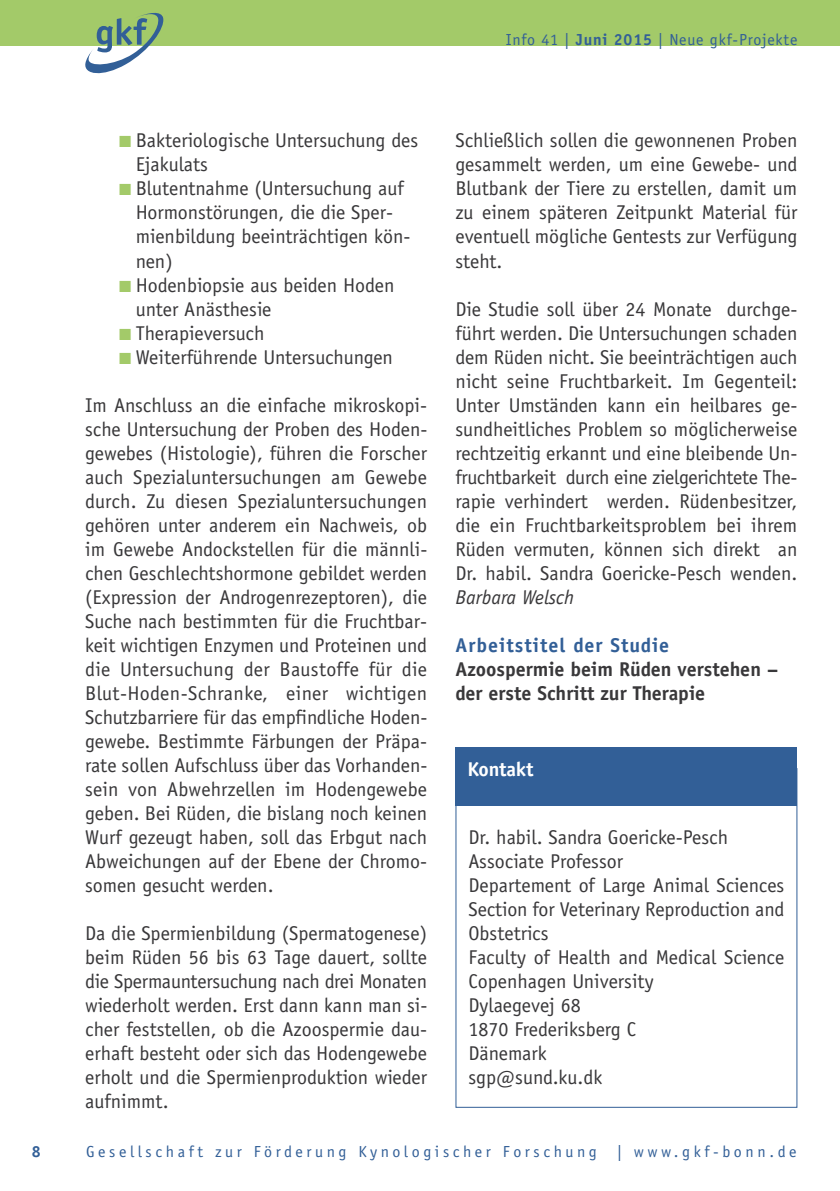
<style>
.page{position:relative;width:840px;height:1191px;background:#fff}
.page>*{position:absolute;margin:0;border:0;box-sizing:border-box;transform-origin:0 0}
.t1{font:20px/24px "Officina Sans";color:#39383a}
.t2{font:700 20px/24px "Officina Sans";color:#39383a}
.t3{font:700 20px "Officina Sans";letter-spacing:.05em;color:#325f97}
.t4{font:italic 20px "Officina Sans";color:#39383a}
.t5{font:700 20px "Officina Sans";letter-spacing:-.005em;color:#fff}
.t6{font:16px "Officina Sans";letter-spacing:.225em;color:#325f97}
.t7{font:16px "Officina Sans";letter-spacing:.05em;color:#325f97}
.t8{font:700 16px "Officina Sans";color:#325f97}
.s1{font-weight:700}
.s2{color:#a3ca69}
</style>
<div class="page">
<div style="left:0;top:0;width:839px;height:45px;background:#a3ca69"></div>
<svg style="left:85px;top:13px;width:80px;height:60px"></svg>
<div style="left:455px;top:747px;width:342px;height:59px;background:#325f97"></div>
<p class="t7" style="left:505px;top:34px;width:293px">Info 41 | <span class="s1">Juni 2015</span> | Neue gkf-Projekte</p>
<p class="t1" style="left:136px;top:130px;width:284px;text-indent:-16px"><span class="s2">■</span> Bakteriologische Untersuchung des<br>Ejakulats</p>
<p class="t1" style="left:136px;top:178px;width:276px;text-indent:-16px"><span class="s2">■</span> Blutentnahme (Untersuchung auf<br>Hormonstörungen, die die Sper&shy;mienbildung beeinträchtigen kön&shy;nen)</p>
<p class="t1" style="left:136px;top:274px;width:260px;text-indent:-16px"><span class="s2">■</span> Hodenbiopsie aus beiden Hoden unter Anästhesie</p>
<p class="t1" style="left:119px;top:322px;width:147px"><span class="s2">■</span> Therapieversuch</p>
<p class="t1" style="left:119px;top:346px;width:275px"><span class="s2">■</span> Weiterführende Untersuchungen</p>
<p class="t1" style="left:85px;top:394px;width:343px;text-align:justify">Im Anschluss an die einfache mikroskopi&shy;sche Untersuchung der Proben des Hoden&shy;gewebes (Histologie), führen die Forscher auch Spezialuntersuchungen am Gewebe durch. Zu diesen Spezialuntersuchungen gehören unter anderem ein Nachweis, ob im Gewebe Andockstellen für die männli&shy;chen Geschlechtshormone gebildet werden (Expression der Androgenrezeptoren), die Suche nach bestimmten für die Fruchtbar&shy;keit wichtigen Enzymen und Proteinen und die Untersuchung der Baustoffe für die Blut-Hoden-Schranke, einer wichtigen Schutzbarriere für das empfindliche Hoden&shy;gewebe. Bestimmte Färbungen der Präpa&shy;rate sollen Aufschluss über das Vorhanden&shy;sein von Abwehrzellen im Hodengewebe geben. Bei Rüden, die bislang noch keinen Wurf gezeugt haben, soll das Erbgut nach Abweichungen auf der Ebene der Chromo&shy;somen gesucht werden.</p>
<p class="t1" style="left:85px;top:922px;width:343px;text-align:justify">Da die Spermienbildung (Spermatogenese) beim Rüden 56 bis 63 Tage dauert, sollte die Spermauntersuchung nach drei Monaten wiederholt werden. Erst dann kann man si&shy;cher feststellen, ob die Azoospermie dau&shy;erhaft besteht oder sich das Hodengewebe erholt und die Spermienproduktion wieder aufnimmt.</p>
<p class="t1" style="left:455px;top:130px;width:343px;text-align:justify">Schließlich sollen die gewonnenen Proben gesammelt werden, um eine Gewebe- und Blutbank der Tiere zu erstellen, damit um zu einem späteren Zeitpunkt Material für eventuell mögliche Gentests zur Verfügung steht.</p>
<p class="t1" style="left:455px;top:298px;width:343px;text-align:justify">Die Studie soll über 24 Monate durchge&shy;führt werden. Die Untersuchungen schaden dem Rüden nicht. Sie beeinträchtigen auch nicht seine Fruchtbarkeit. Im Gegenteil:<br>Unter Umständen kann ein heilbares ge&shy;sundheitliches Problem so möglicherweise rechtzeitig erkannt und eine bleibende Un&shy;fruchtbarkeit durch eine zielgerichtete The&shy;rapie verhindert werden. Rüdenbesitzer, die ein Fruchtbarkeitsproblem bei ihrem Rüden vermuten, können sich direkt an Dr. habil. Sandra Goericke-Pesch wenden.</p>
<p class="t4" style="left:455px;top:589px;width:120px">Barbara Welsch</p>
<p class="t3" style="left:455px;top:637px;width:215px">Arbeitstitel der Studie</p>
<p class="t2" style="left:455px;top:658px;width:324px">Azoospermie beim Rüden verstehen – der erste Schritt zur Therapie</p>
<p class="t5" style="left:467px;top:761px;width:68px">Kontakt</p>
<p class="t1" style="left:468px;top:826px;width:317px">Dr. habil. Sandra Goericke-Pesch<br>Associate Professor<br>Departement of Large Animal Sciences<br>Section for Veterinary Reproduction and<br>Obstetrics<br>Faculty of Health and Medical Science<br>Copenhagen University<br>Dylaegevej 68<br>1870 Frederiksberg C<br>Dänemark<br>sgp@sund.ku.dk</p>
<p class="t8" style="left:32px;top:1145px;width:10px">8</p>
<p class="t6" style="left:86px;top:1145px;width:512px">Gesellschaft zur Förderung Kynologischer Forschung</p>
<p class="t6" style="left:616px;top:1145px;width:181px">| www.gkf-bonn.de</p>
</div>
